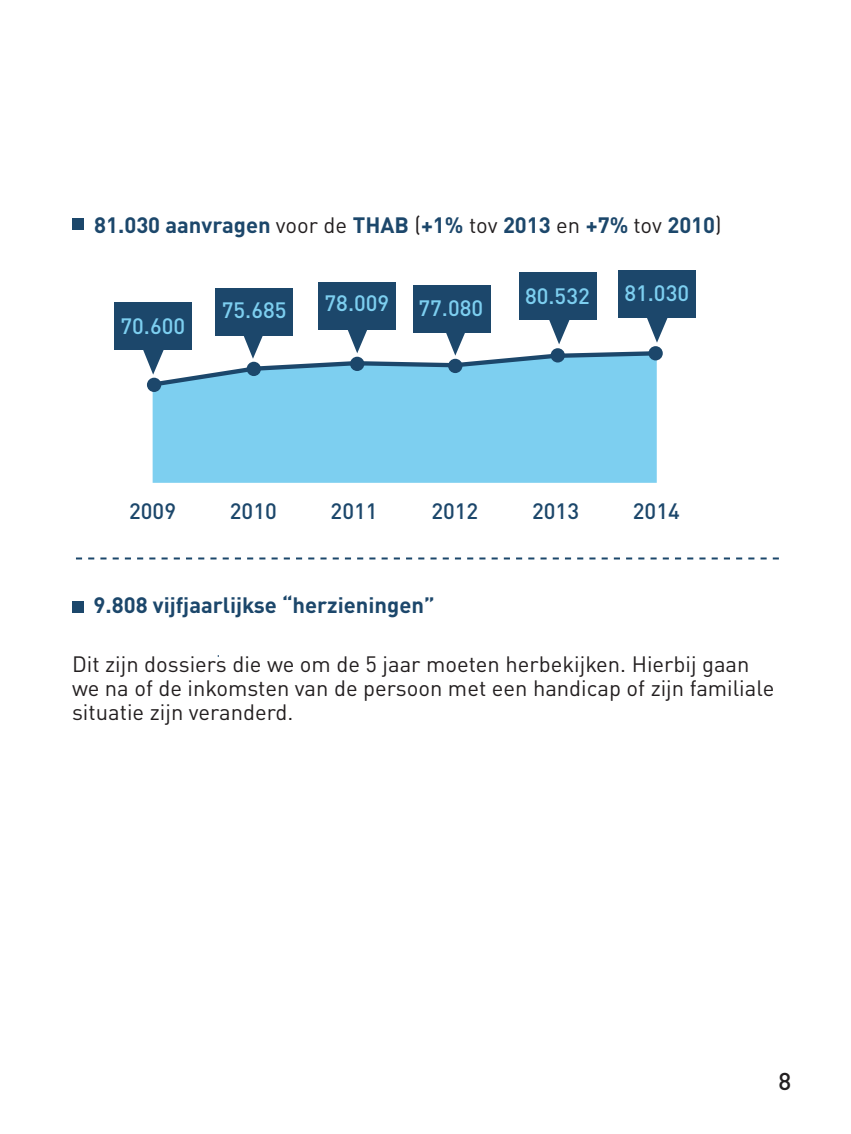
<style>
.page{position:relative;width:851px;height:1134px;background:#fff}
.page>*{position:absolute;margin:0;border:0;box-sizing:border-box;transform-origin:0 0}
.t1{font:500 24px "DINOT";color:#231f20}
.t2{font:22px/24px "DINOT";color:#231f20}
.t3{font:700 22px "DINOT";color:#1c476b}
.t4{font:500 22px "DINOT";color:#7dcff0}
.t5{font:500 22px "DINOT";color:#1c476b}
.s1{font-weight:400;color:#231f20}
</style>
<div class="page">
<div style="left:114px;top:302px;width:77px;height:48px;background:#1c476b"></div>
<div style="left:215px;top:288px;width:77px;height:48px;background:#1c476b"></div>
<div style="left:318px;top:282px;width:78px;height:47px;background:#1c476b"></div>
<div style="left:413px;top:285px;width:77px;height:48px;background:#1c476b"></div>
<div style="left:519px;top:272px;width:77px;height:48px;background:#1c476b"></div>
<div style="left:618px;top:271px;width:77px;height:47px;background:#1c476b"></div>
<div style="left:72px;top:602px;width:11px;height:11px;background:#1c476b"></div>
<svg style="left:76px;top:557px;width:702px;height:2px"></svg>
<div style="left:73px;top:219px;width:11px;height:11px;background:#1c476b"></div>
<div style="left:153px;top:389px;width:503px;height:94px;background:#7dcff0"></div>
<svg style="left:143px;top:308px;width:525px;height:81px"></svg>
<div style="left:648px;top:346px;width:14px;height:14px;background:#1c476b;border-radius:50%"></div>
<div style="left:550px;top:348px;width:15px;height:14px;background:#1c476b;border-radius:50%"></div>
<div style="left:448px;top:359px;width:14px;height:14px;background:#1c476b;border-radius:50%"></div>
<div style="left:350px;top:357px;width:14px;height:14px;background:#1c476b;border-radius:50%"></div>
<div style="left:246px;top:362px;width:15px;height:14px;background:#1c476b;border-radius:50%"></div>
<div style="left:147px;top:378px;width:14px;height:14px;background:#1c476b;border-radius:50%"></div>
<p class="t3" style="left:94px;top:211px;width:629px">81.030 aanvragen <span class="s1">voor de</span> THAB <span class="s1">(</span>+1% <span class="s1">tov</span> 2013 <span class="s1">en</span> +7% <span class="s1">tov</span> 2010<span class="s1">)</span></p>
<p class="t4" style="left:120px;top:312px;width:66px">70.600</p>
<p class="t4" style="left:222px;top:296px;width:66px">75.685</p>
<p class="t4" style="left:324px;top:289px;width:66px">78.009</p>
<p class="t4" style="left:418px;top:294px;width:66px">77.080</p>
<p class="t4" style="left:525px;top:282px;width:66px">80.532</p>
<p class="t4" style="left:624px;top:279px;width:66px">81.030</p>
<p class="t5" style="left:129px;top:497px;width:48px">2009</p>
<p class="t5" style="left:230px;top:497px;width:48px">2010</p>
<p class="t5" style="left:330px;top:497px;width:48px">2011</p>
<p class="t5" style="left:431px;top:497px;width:48px">2012</p>
<p class="t5" style="left:532px;top:497px;width:48px">2013</p>
<p class="t5" style="left:632px;top:497px;width:48px">2014</p>
<p class="t3" style="left:94px;top:591px;width:342px">9.808 vijfjaarlijkse “herzieningen”</p>
<p class="t2" style="left:72px;top:652px;width:703px">Dit zijn dossiers die we om de 5 jaar moeten herbekijken. Hierbij gaan we na of de inkomsten van de persoon met een handicap of zijn familiale situatie zijn veranderd.</p>
<p class="t1" style="left:778px;top:1066px;width:14px">8</p>
</div>
